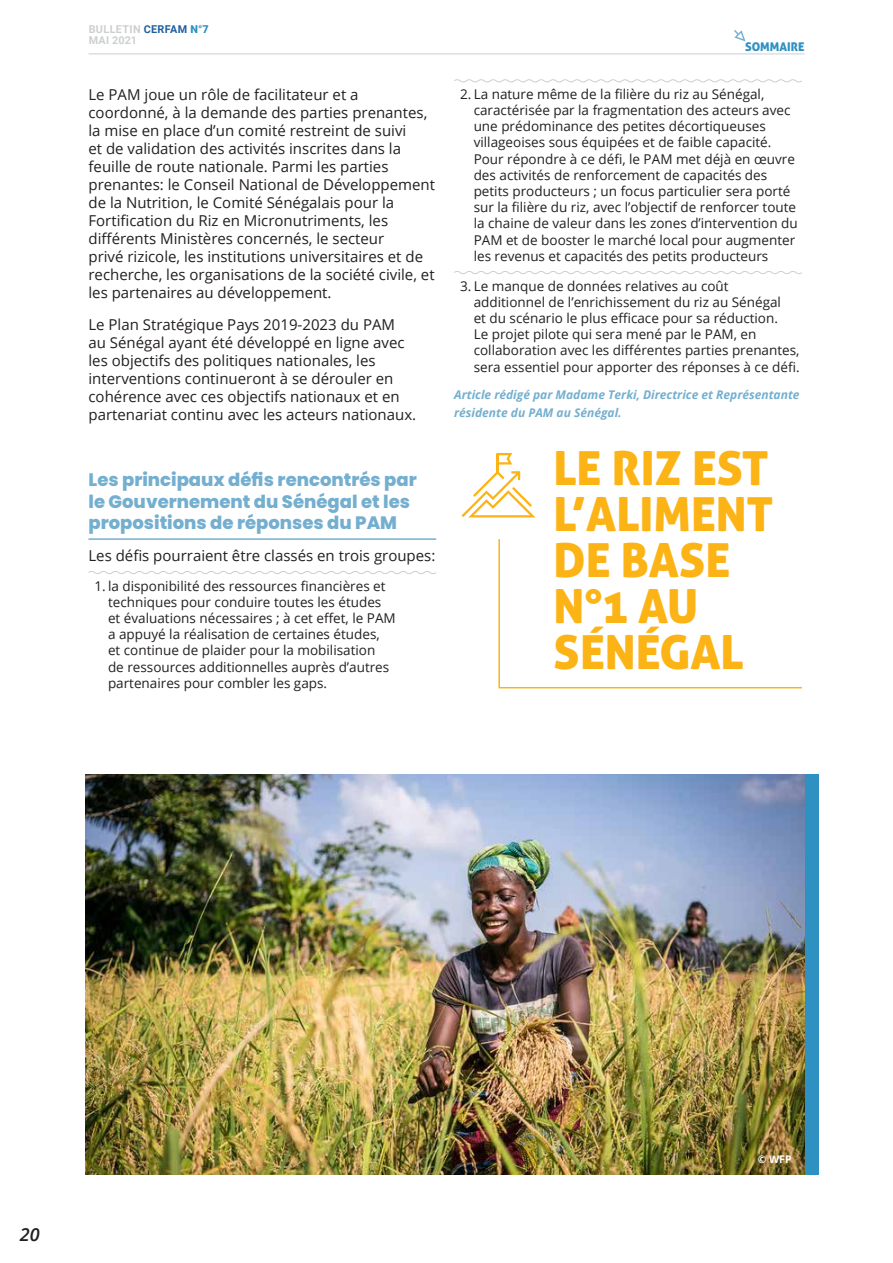
<style>
.page{position:relative;width:893px;height:1263px;background:#fff}
.page>*{position:absolute;margin:0;border:0;box-sizing:border-box;transform-origin:0 0}
.t1{font:46.95px/46px "Aller Display";color:#fcb315}
.t2{font:800 18px/21.6px "Poppins";color:#74afcf}
.t3{font:italic 600 18px "Open Sans";color:#231f20}
.t4{font:15px/18px "Open Sans";color:#231f20}
.t5{font:13.5px/16.2px "Open Sans";color:#231f20}
.t6{font:italic 700 12px/18px "Open Sans";color:#74afcf}
.t7{font:12px "Aller Display";color:#2f91c1}
.t8{font:700 10.8px/10.8px "Roboto";letter-spacing:.035em;color:#cdcfd0}
.t9{font:700 10.5px "Open Sans";color:#fff}
.s1{color:#215e9f}
.s2{font-weight:900;color:#2f91c1}
</style>
<div class="page">
<hr style="left:88px;top:54px;width:716px;height:1px;background:#cdcfd0">
<svg style="left:734px;top:30px;width:12px;height:12px"></svg>
<hr style="left:88px;top:538px;width:348px;height:2px;background:#74afcf">
<svg style="left:88px;top:571px;width:348px;height:3px"></svg>
<svg style="left:454px;top:79px;width:348px;height:4px"></svg>
<svg style="left:454px;top:271px;width:348px;height:3px"></svg>
<svg style="left:498px;top:539px;width:304px;height:150px"></svg>
<svg style="left:461px;top:471px;width:74px;height:46px"></svg>
<svg style="left:496px;top:453px;width:16px;height:11px"></svg>
<hr style="left:496px;top:454px;width:3px;height:18px;background:#fcb315">
<img style="left:86px;top:774px;width:718px;height:400px">
<p class="t8" style="left:89px;top:23px;width:122px">BULLETIN <span class="s1">CERFAM</span> <span class="s2">N°7<br></span>MAI 2021</p>
<p class="t4" style="left:88px;top:85px;width:348px">Le PAM joue un rôle de facilitateur et a coordonné, à la demande des parties prenantes, la mise en place d’un comité restreint de suivi<br>et de validation des activités inscrites dans la feuille de route nationale. Parmi les parties prenantes: le Conseil National de Développement de la Nutrition, le Comité Sénégalais pour la Fortification du Riz en Micronutriments, les différents Ministères concernés, le secteur<br>privé rizicole, les institutions universitaires et de recherche, les organisations de la société civile, et les partenaires au développement.</p>
<p class="t4" style="left:88px;top:315px;width:329px">Le Plan Stratégique Pays 2019-2023 du PAM au Sénégal ayant été développé en ligne avec les objectifs des politiques nationales, les interventions continueront à se dérouler en cohérence avec ces objectifs nationaux et en partenariat continu avec les acteurs nationaux.</p>
<h2 class="t2" style="left:88px;top:469px;width:330px">Les principaux défis rencontrés par le Gouvernement du Sénégal et les propositions de réponses du PAM</h2>
<p class="t4" style="left:88px;top:546px;width:348px">Les défis pourraient être classés en trois groupes:</p>
<p class="t5" style="left:108px;top:577px;width:289px;text-indent:-14px">1. la disponibilité des ressources financières et techniques pour conduire toutes les études et évaluations nécessaires ; à cet effet, le PAM a appuyé la réalisation de certaines études,<br>et continue de plaider pour la mobilisation<br>de ressources additionnelles auprès d’autres partenaires pour combler les gaps.</p>
<p class="t7" style="left:745px;top:39px;width:61px">SOMMAIRE</p>
<p class="t5" style="left:474px;top:85px;width:326px;text-indent:-14px">2. La nature même de la filière du riz au Sénégal, caractérisée par la fragmentation des acteurs avec une prédominance des petites décortiqueuses villageoises sous équipées et de faible capacité.<br>Pour répondre à ce défi, le PAM met déjà en œuvre des activités de renforcement de capacités des petits producteurs ; un focus particulier sera porté sur la filière du riz, avec l’objectif de renforcer toute la chaine de valeur dans les zones d’intervention du PAM et de booster le marché local pour augmenter les revenus et capacités des petits producteurs</p>
<p class="t5" style="left:474px;top:277px;width:327px;text-indent:-14px">3. Le manque de données relatives au coût additionnel de l’enrichissement du riz au Sénégal<br>et du scénario le plus efficace pour sa réduction.<br>Le projet pilote qui sera mené par le PAM, en collaboration avec les différentes parties prenantes, sera essentiel pour apporter des réponses à ce défi.</p>
<p class="t6" style="left:454px;top:386px;width:347px">Article rédigé par Madame Terki, Directrice et Représentante résidente du PAM au Sénégal.</p>
<h1 class="t1" style="left:553px;top:444px;width:221px">LE RIZ EST<br>L’ALIMENT<br>DE BASE<br>N°1 AU<br>SÉNÉGAL</h1>
<h2 class="t3" style="left:20px;top:1222px;width:21px">20</h2>
<p class="t9" style="left:758px;top:1151px;width:35px">© WFP</p>
</div>
